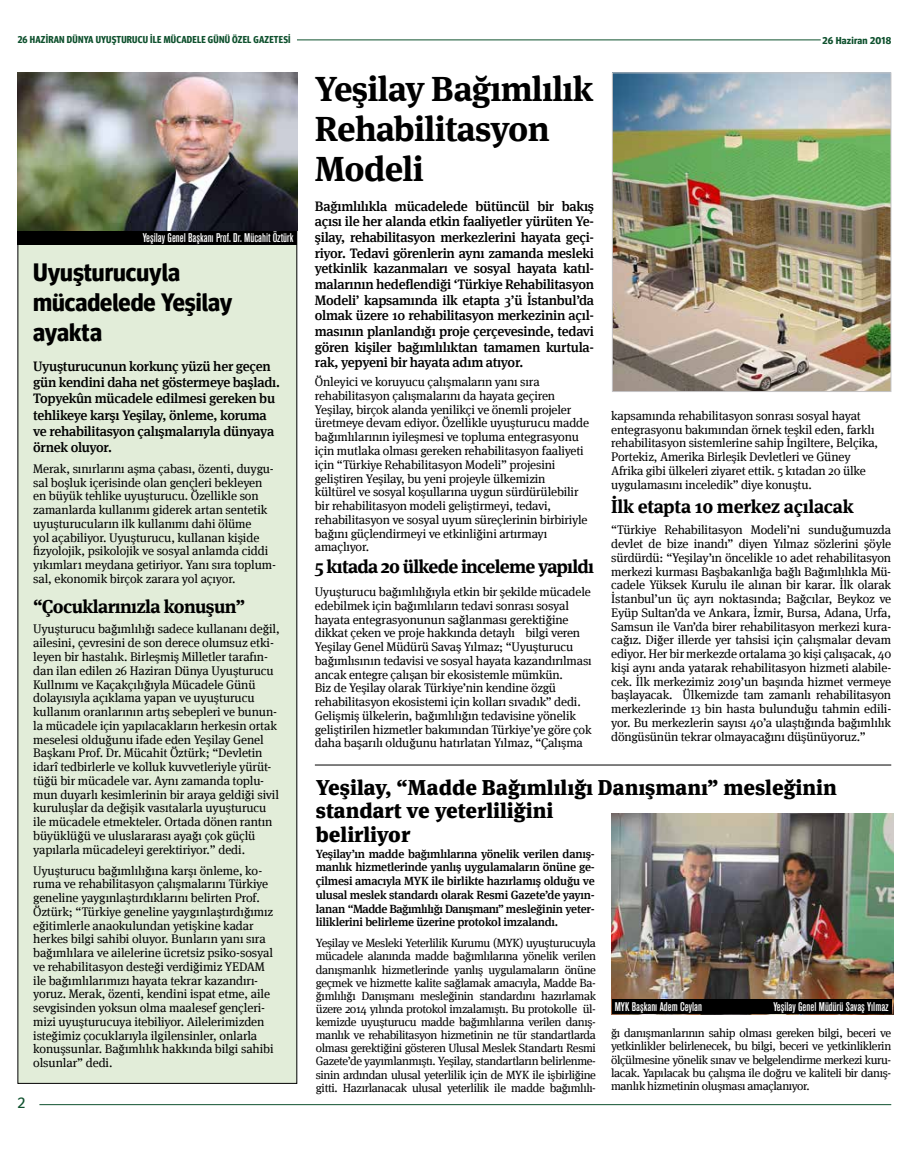
<style>
.page{position:relative;width:909px;height:1149px;background:#fff}
.page>*{position:absolute;margin:0;border:0;box-sizing:border-box;transform-origin:0 0}
.t1{font:700 35px/40px "Meta Serif OT";letter-spacing:-.02em;color:#000}
.t2{font:700 25px/30px "Meta Headline OT";color:#000}
.t3{font:900 21.25px/23.8px "Meta Serif OT";color:#000}
.t4{font:700 18.75px "Meta Serif OT";letter-spacing:-.03em;color:#000}
.t5{font:15px "Meta Headline OT";color:#0f512e}
.t6{font:500 13.75px/15.6px "Meta Serif OT";letter-spacing:-.02em;color:#000}
.t7{font:12.5px/13.8px "Meta Serif OT";letter-spacing:-.015em;color:#000}
.t8{font:500 condensed 12.5px "Akzidenz Grotesk Pro";color:#fff}
.t9{font:11.88px/13.1px "Meta Serif OT";letter-spacing:-.03em;color:#000;text-align:justify}
.t10{font:500 11.88px/13.8px "Meta Serif OT";letter-spacing:-.02em;color:#000;text-align:justify}
.t11{font:700 condensed 10px "Meta Headline OT";letter-spacing:.02em;color:#0f512e}
.t12{font:700 10px "Meta Headline OT";letter-spacing:.02em;color:#0f512e}
</style>
<div class="page">
<hr style="left:297px;top:40px;width:524px;height:1px;background:#0f512e">
<hr style="left:39px;top:1104px;width:852px;height:1px;background:#0f512e">
<div style="left:18px;top:72px;width:279px;height:1010px;background:#e2edd9"></div>
<hr style="left:315px;top:764px;width:576px;height:1px;background:#000">
<img style="left:614px;top:74px;width:275px;height:316px">
<div style="left:612px;top:72px;width:279px;height:320px;border:1px solid #c5c4c6"></div>
<img style="left:612px;top:813px;width:281px;height:200px">
<div style="left:18px;top:230px;width:279px;height:15px;background:#000"></div>
<div style="left:612px;top:998px;width:279px;height:15px;background:#000"></div>
<img style="left:18px;top:72px;width:279px;height:158px">
<p class="t11" style="left:18px;top:34px;width:274px">26 HAZİRAN DÜNYA UYUŞTURUCU İLE MÜCADELE GÜNÜ ÖZEL GAZETESİ</p>
<p class="t12" style="left:822px;top:34px;width:70px">26 Haziran 2018</p>
<p class="t8" style="left:143px;top:230px;width:152px">Yeşilay Genel Başkanı Prof. Dr. Mücahit Öztürk</p>
<h2 class="t2" style="left:33px;top:257px;width:200px">Uyuşturucuyla mücadelede Yeşilay ayakta</h2>
<p class="t6" style="left:33px;top:357px;width:248px;line-height:16.2px">Uyuşturucunun korkunç yüzü her geçen gün kendini daha net göstermeye başladı.<br>Topyekûn mücadele edilmesi gereken bu tehlikeye karşı Yeşilay, önleme, koruma ve rehabilitasyon çalışmalarıyla dünyaya örnek oluyor.</p>
<p class="t7" style="left:33px;top:461px;width:244px">Merak, sınırlarını aşma çabası, özenti, duygu&shy;sal boşluk içerisinde olan gençleri bekleyen en büyük tehlike uyuşturucu. Özellikle son zamanlarda kullanımı giderek artan sentetik uyuşturucuların ilk kullanımı dahi ölüme<br>yol açabiliyor. Uyuşturucu, kullanan kişide fizyolojik, psikolojik ve sosyal anlamda ciddi yıkımlar1 meydana getiriyor. Yanı sıra toplum&shy;sal, ekonomik birçok zarara yol açıyor.</p>
<h3 class="t4" style="left:33px;top:594px;width:213px">“Çocuklarınızla konuşun”</h3>
<p class="t7" style="left:33px;top:622px;width:248px">Uyuşturucu bağımlılığı sadece kullananı değil, ailesini, çevresini de son derece olumsuz etki&shy;leyen bir hastalık. Birleşmiş Milletler tarafın&shy;dan ilan edilen 26 Haziran Dünya Uyuşturucu Kullnımı ve Kaçakçılığıyla Mücadele Günü dolayısıyla açıklama yapan ve uyuşturucu kullanım oranlarının artış sebepleri ve bunun&shy;la mücadele için yapılacakların herkesin ortak meselesi olduğunu ifade eden Yeşilay Genel Başkanı Prof. Dr. Mücahit Öztürk; “Devletin idarî tedbirlerle ve kolluk kuvvetleriyle yürüt&shy;tüğü bir mücadele var. Aynı zamanda toplu&shy;mun duyarlı kesimlerinin bir araya geldiği sivil kuruluşlar da değişik vasıtalarla uyuşturucu ile mücadele etmekteler. Ortada dönen rantın büyüklüğü ve uluslararası ayağı çok güçlü yapılarla mücadeleyi gerektiriyor.” dedi.</p>
<p class="t7" style="left:33px;top:863px;width:242px">Uyuşturucu bağımlılığına karşı önleme, ko&shy;ruma ve rehabilitasyon çalışmalarını Türkiye geneline yaygınlaştırdıklarını belirten Prof.<br>Öztürk; “Türkiye geneline yaygınlaştırdığımız eğitimlerle anaokulundan yetişkine kadar herkes bilgi sahibi oluyor. Bunların yanı sıra bağımlılara ve ailelerine ücretsiz psiko-sosyal ve rehabilitasyon desteği verdiğimiz YEDAM ile bağımlılarımızı hayata tekrar kazandırı&shy;yoruz. Merak, özenti, kendini ispat etme, aile sevgisinden yoksun olma maalesef gençleri&shy;mizi uyuşturucuya itebiliyor. Ailelerimizden isteğimiz çocuklarıyla ilgilensinler, onlarla konuşsunlar. Bağımlılık hakkında bilgi sahibi olsunlar” dedi.</p>
<p class="t5" style="left:18px;top:1093px;width:9px">2</p>
<h1 class="t1" style="left:315px;top:69px;width:280px">Yeşilay Bağımlılık<br>Rehabilitasyon<br>Modeli</h1>
<p class="t6" style="left:315px;top:198px;width:281px;text-align:justify">Bağımlılıkla mücadelede bütüncül bir bakış açısı ile her alanda etkin faaliyetler yürüten Ye&shy;şilay, rehabilitasyon merkezlerini hayata geçi&shy;riyor. Tedavi görenlerin aynı zamanda mesleki yetkinlik kazanmaları ve sosyal hayata katıl&shy;malarının hedeflendiği ‘Türkiye Rehabilitasyon Modeli’ kapsamında ilk etapta 3’ü İstanbul’da olmak üzere 10 rehabilitasyon merkezinin açıl&shy;masının planlandığı proje çerçevesinde, tedavi gören kişiler bağımlılıktan tamamen kurtula&shy;rak, yepyeni bir hayata adım atıyor.</p>
<p class="t7" style="left:315px;top:375px;width:276px">Önleyici ve koruyucu çalışmaların yanı sıra rehabilitasyon çalışmalarını da hayata geçiren Yeşilay, birçok alanda yenilikçi ve önemli projeler üretmeye devam ediyor. Özellikle uyuşturucu madde bağımlılarının iyileşmesi ve topluma entegrasyonu için mutlaka olması gereken rehabilitasyon faaliyeti için “Türkiye Rehabilitasyon Modeli” projesini geliştiren Yeşilay, bu yeni projeyle ülkemizin kültürel ve sosyal koşullarına uygun sürdürülebilir bir rehabilitasyon modeli geliştirmeyi, tedavi, rehabilitasyon ve sosyal uyum süreçlerinin birbiriyle bağını güçlendirmeyi ve etkinliğini artırmayı amaçlıyor.</p>
<h3 class="t4" style="left:315px;top:555px;width:281px">5 kıtada 20 ülkede inceleme yapıldı</h3>
<p class="t7" style="left:315px;top:584px;width:278px">Uyuşturucu bağımlılığıyla etkin bir şekilde mücadele edebilmek için bağımlıların tedavi sonrası sosyal hayata entegrasyonunun sağlanması gerektiğine dikkat çeken ve proje hakkında detaylı bilgi veren Yeşilay Genel Müdürü Savaş Yılmaz; “Uyuşturucu bağımlısının tedavisi ve sosyal hayata kazandırılması ancak entegre çalışan bir ekosistemle mümkün.<br>Biz de Yeşilay olarak Türkiye’nin kendine özgü rehabilitasyon ekosistemi için kolları sıvadık” dedi.<br>Gelişmiş ülkelerin, bağımlılığın tedavisine yönelik geliştirilen hizmetler bakımından Türkiye’ye göre çok daha başarılı olduğunu hatırlatan Yılmaz, “Çalışma</p>
<p class="t7" style="left:611px;top:408px;width:269px">kapsamında rehabilitasyon sonrası sosyal hayat entegrasyonu bakımından örnek teşkil eden, farklı rehabilitasyon sistemlerine sahip İngiltere, Belçika, Portekiz, Amerika Birleşik Devletleri ve Güney Afrika gibi ülkeleri ziyaret ettik. 5 kıtadan 20 ülke uygulamasını inceledik” diye konuştu.</p>
<h3 class="t4" style="left:611px;top:495px;width:244px">İlk etapta 10 merkez açılacak</h3>
<p class="t7" style="left:611px;top:523px;width:282px;text-align:justify">“Türkiye Rehabilitasyon Modeli’ni sunduğumuzda devlet de bize inandı” diyen Yılmaz sözlerini şöyle sürdürdü: “Yeşilay’ın öncelikle 10 adet rehabilitasyon merkezi kurması Başbakanlığa bağlı Bağımlılıkla Mü&shy;cadele Yüksek Kurulu ile alınan bir karar. İlk olarak İstanbul’un üç ayrı noktasında; Bağcılar, Beykoz ve Eyüp Sultan’da ve Ankara, İzmir, Bursa, Adana, Urfa, Samsun ile Van’da birer rehabilitasyon merkezi kura&shy;cağız. Diğer illerde yer tahsisi için çalışmalar devam ediyor. Her bir merkezde ortalama 30 kişi çalışacak, 40 kişi aynı anda yatarak rehabilitasyon hizmeti alabile&shy;cek. İlk merkezimiz 2019’un başında hizmet vermeye başlayacak. Ülkemizde tam zamanlı rehabilitasyon merkezlerinde 13 bin hasta bulunduğu tahmin edili&shy;yor. Bu merkezlerin sayısı 40’a ulaştığında bağımlılık döngüsünün tekrar olmayacağını düşünüyoruz.”</p>
<h3 class="t3" style="left:316px;top:775px;width:523px">Yeşilay, “Madde Bağımlılığı Danışmanı” mesleğinin standart ve yeterliliğini<br>belirliyor</h3>
<p class="t10" style="left:316px;top:846px;width:280px">Yeşilay’ın madde bağımlılarına yönelik verilen danış&shy;manlık hizmetlerinde yanlış uygulamaların önüne ge&shy;çilmesi amacıyla MYK ile birlikte hazırlamış olduğu ve ulusal meslek standardı olarak Resmi Gazete’de yayın&shy;lanan “Madde Bağımlılığı Danışmanı” mesleğinin yeter&shy;liliklerini belirleme üzerine protokol imzalandı.</p>
<p class="t9" style="left:316px;top:936px;width:282px">Yeşilay ve Mesleki Yeterlilik Kurumu (MYK) uyuşturucuyla mücadele alanında madde bağımlılarına yönelik verilen danışmanlık hizmetlerinde yanlış uygulamaların önüne geçmek ve hizmette kalite sağlamak amacıyla, Madde Ba&shy;ğımlılığı Danışmanı mesleğinin standardını hazırlamak üzere 2014 yılında protokol imzalamıştı. Bu protokolle ül&shy;kemizde uyuşturucu madde bağımlılarına verilen danış&shy;manlık ve rehabilitasyon hizmetinin ne tür standartlarda olması gerektiğini gösteren Ulusal Meslek Standartı Resmi Gazete’de yayımlanmıştı. Yeşilay, standartların belirlenme&shy;sinin ardından ulusal yeterlilik için de MYK ile işbirliğine gitti. Hazırlanacak ulusal yeterlilik ile madde bağımlılı-</p>
<p class="t8" style="left:615px;top:998px;width:89px">MYK Başkanı Adem Ceylan</p>
<p class="t8" style="left:773px;top:998px;width:117px">Yeşilay Genel Müdürü Savaş Yılmaz</p>
<p class="t9" style="left:611px;top:1026px;width:282px">ğı danışmanlarının sahip olması gereken bilgi, beceri ve yetkinlikler belirlenecek, bu bilgi, beceri ve yetkinliklerin ölçülmesine yönelik sınav ve belgelendirme merkezi kuru&shy;lacak. Yapılacak bu çalışma ile doğru ve kaliteli bir danış&shy;manlık hizmetinin oluşması amaçlanıyor.</p>
</div>
